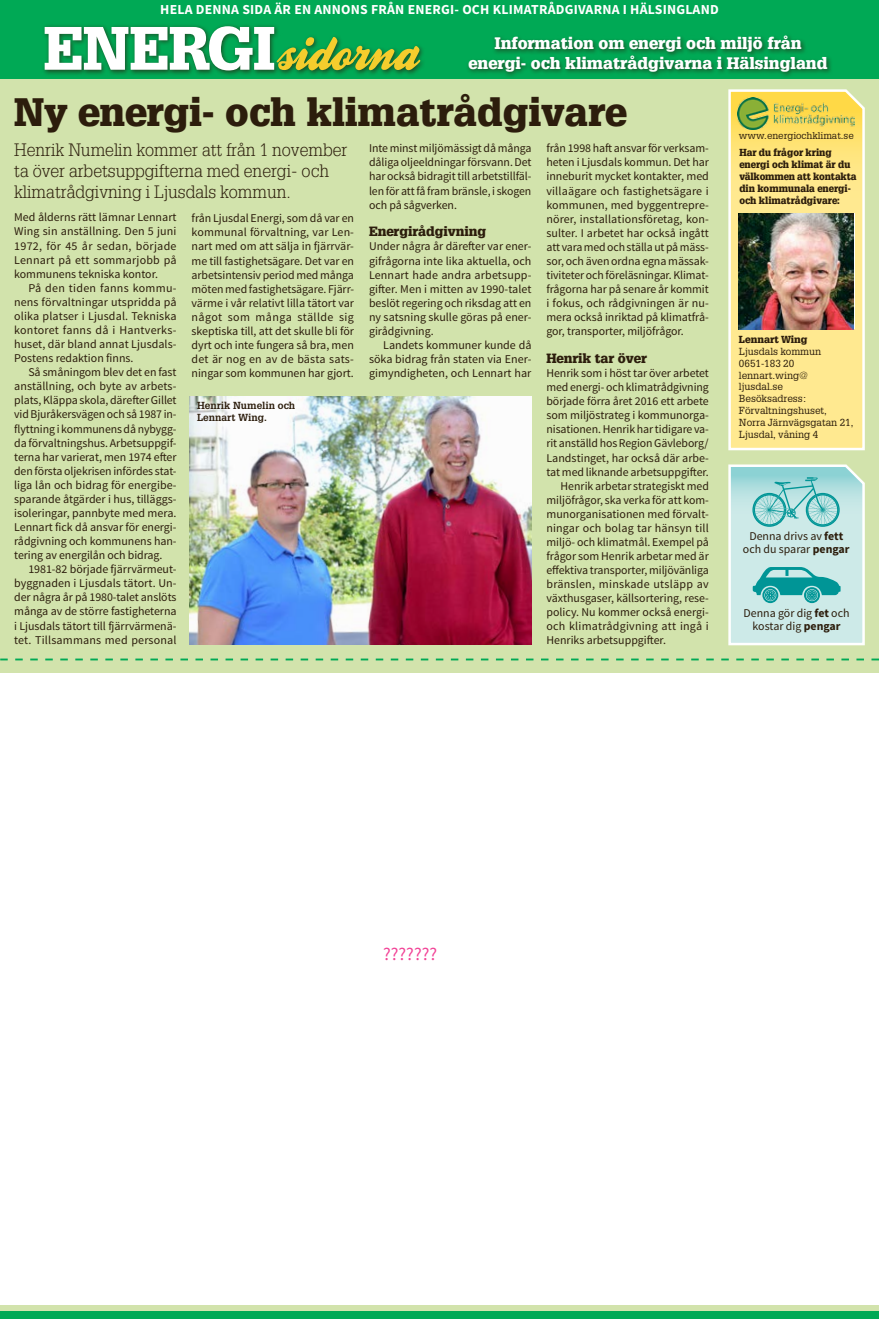
<style>
.page{position:relative;width:879px;height:1319px;background:#fff}
.page>*{position:absolute;margin:0;border:0;box-sizing:border-box;transform-origin:0 0}
.t1{font:900 38.75px "Glypha LT Std";letter-spacing:-.005em;color:#2c1d0c}
.t2{font:18.12px "Source Sans Pro";color:#f24296}
.t3{font:300 17.5px/21.2px "Glypha LT Std";color:#2c1d0c}
.t4{font:900 16.25px/19.8px "Glypha LT Std";color:#fff;text-align:center}
.t5{font:700 13.75px "Source Sans Pro";letter-spacing:.015em;color:#fff}
.t6{font:900 13.12px "Glypha LT Std";letter-spacing:-.005em;color:#2c1d0c}
.t7{font:11.88px/14px "Source Sans Pro";color:#2c1d0c;text-align:justify}
.t8{font:11.88px "Source Sans Pro";letter-spacing:.02em;color:#2c1d0c}
.t9{font:10px/11.9px "Glypha LT Std";letter-spacing:-.005em;color:#2c1d0c}
.t10{font:900 10px/11.9px "Glypha LT Std";color:#2c1d0c;scale:.94 1}
.t11{font:700 10px/12.5px "Glypha LT Std";color:#2c1d0c}
.t12{font:900 10px "Glypha LT Std";color:#2c1d0c}
.t13{font:9.75px "Glypha LT Std";color:#2c1d0c}
.s1{font-weight:700}
</style>
<div class="page">
<div style="left:0;top:0;width:879px;height:1318px;background:#d2e3ac"></div>
<svg style="left:0;top:658px;width:879px;height:2px"></svg>
<div style="left:0;top:673px;width:879px;height:631px;background:#fff"></div>
<svg style="left:728px;top:89px;width:137px;height:362px"></svg>
<img style="left:739px;top:214px;width:115px;height:115px">
<img style="left:738px;top:98px;width:116px;height:31px">
<img style="left:190px;top:396px;width:341px;height:248px">
<svg style="left:728px;top:464px;width:137px;height:182px"></svg>
<div style="left:0;top:0;width:879px;height:78px;background:#00a955"></div>
<div style="left:41px;top:23px;width:385px;height:53px;background:#2c1d0c;opacity:.65"></div>
<svg style="left:45px;top:26px;width:375px;height:44px"></svg>
<div style="left:466px;top:33px;width:367px;height:45px;background:#2c1d0c;opacity:.65"></div>
<div style="left:0;top:1311px;width:879px;height:7px;background:#00a955"></div>
<p class="t5" style="left:160px;top:0;width:560px">HELA DENNA SIDA ÄR EN ANNONS FRÅN ENERGI- OCH KLIMATRÅDGIVARNA I HÄLSINGLAND</p>
<h3 class="t4" style="left:468px;top:34px;width:361px">Information om energi och miljö från energi- och klimatrådgivarna i Hälsingland</h3>
<h1 class="t1" style="left:14px;top:89px;width:614px">Ny energi- och klimatrådgivare</h1>
<h3 class="t3" style="left:14px;top:139px;width:335px">Henrik Numelin kommer att från 1 november ta över arbetsuppgifterna med energi- och klimatrådgivning i Ljusdals kommun.</h3>
<p class="t7" style="left:14px;top:211px;width:164px">Med ålderns rätt lämnar Lennart Wing sin anställning. Den 5 juni 1972, för 45 år sedan, började Lennart på ett sommarjobb på kommunens tekniska kontor.</p>
<p class="t7" style="left:14px;top:281px;width:164px;text-indent:14px">På den tiden fanns kommu&shy;nens förvaltningar utspridda på olika platser i Ljusdal. Tekniska kontoret fanns då i Hantverks&shy;huset, där bland annat Ljusdals-Postens redaktion finns.</p>
<p class="t7" style="left:14px;top:365px;width:164px;text-indent:14px">Så småningom blev det en fast anställning, och byte av arbets&shy;plats, Kläppa skola, därefter Gillet vid Bjuråkersvägen och så 1987 in&shy;flyttning i kommunens då nybygg&shy;da förvaltningshus. Arbetsuppgif&shy;terna har varierat, men 1974 efter den första oljekrisen infördes stat&shy;liga lån och bidrag för energibe&shy;sparande åtgärder i hus, tilläggs&shy;isoleringar, pannbyte med mera.<br>Lennart fick då ansvar för energi&shy;rådgivning och kommunens han&shy;tering av energilån och bidrag.</p>
<p class="t7" style="left:14px;top:562px;width:164px;text-indent:14px">1981-82 började fjärrvärmeut&shy;byggnaden i Ljusdals tätort. Un&shy;der några år på 1980-talet anslöts många av de större fastigheterna i Ljusdals tätort till fjärrvärmenä&shy;tet. Tillsammans med personal</p>
<p class="t7" style="left:192px;top:211px;width:164px">från Ljusdal Energi, som då var en kommunal förvaltning, var Len&shy;nart med om att sälja in fjärrvär&shy;me till fastighetsägare. Det var en arbetsintensiv period med många möten med fastighetsägare. Fjärr&shy;värme i vår relativt lilla tätort var något som många ställde sig skeptiska till, att det skulle bli för dyrt och inte fungera så bra, men det är nog en av de bästa sats&shy;ningar som kommunen har gjort.</p>
<p class="t11" style="left:197px;top:399px;width:99px">Henrik Numelin och<br>Lennart Wing.</p>
<p class="t7" style="left:369px;top:141px;width:164px">Inte minst miljömässigt då många dåliga oljeeldningar försvann. Det har också bidragit till arbetstillfäl&shy;len för att få fram bränsle, i skogen och på sågverken.</p>
<p class="t6" style="left:369px;top:224px;width:119px">Energirådgivning</p>
<p class="t7" style="left:369px;top:240px;width:164px">Under några år därefter var ener&shy;gifrågorna inte lika aktuella, och Lennart hade andra arbetsupp&shy;gifter. Men i mitten av 1990-talet beslöt regering och riksdag att en ny satsning skulle göras på ener&shy;girådgivning.</p>
<p class="t7" style="left:369px;top:338px;width:164px;text-indent:14px">Landets kommuner kunde då söka bidrag från staten via Ener&shy;gimyndigheten, och Lennart har</p>
<p class="t7" style="left:546px;top:141px;width:164px">från 1998 haft ansvar för verksam&shy;heten i Ljusdals kommun. Det har inneburit mycket kontakter, med villaägare och fastighetsägare i kommunen, med byggentrepre&shy;nörer, installationsföretag, kon&shy;sulter. I arbetet har också ingått att vara med och ställa ut på mäs - sor, och även ordna egna mässak&shy;tiviteter och föreläsningar. Klimat&shy;frågorna har på senare år kommit i fokus, och rådgivningen är nu&shy;mera också inriktad på klimatfrå&shy;gor, transporter, miljöfrågor.</p>
<p class="t6" style="left:546px;top:350px;width:102px">Henrik tar över</p>
<p class="t7" style="left:546px;top:366px;width:164px">Henrik som i höst tar över arbetet</p>
<p class="t7" style="left:546px;top:380px;width:164px">med energi- och klimatrådgivning</p>
<p class="t7" style="left:546px;top:394px;width:164px">började förra året 2016 ett arbete</p>
<p class="t7" style="left:546px;top:408px;width:164px">som miljöstrateg i kommunorga-</p>
<p class="t7" style="left:546px;top:422px;width:164px">nisationen. Henrik har tidigare va-</p>
<p class="t7" style="left:546px;top:436px;width:164px">rit anställd hos Region Gävleborg/</p>
<p class="t7" style="left:546px;top:451px;width:164px">Landstinget, har också där arbe-</p>
<p class="t7" style="left:546px;top:465px;width:164px">tat med liknande arbetsuppgifter.</p>
<p class="t7" style="left:560px;top:479px;width:150px">Henrik arbetar strategiskt med</p>
<p class="t7" style="left:546px;top:493px;width:164px">miljöfrågor, ska verka för att kom-</p>
<p class="t7" style="left:546px;top:507px;width:164px">munorganisationen med förvalt-</p>
<p class="t7" style="left:546px;top:521px;width:164px">ningar och bolag tar hänsyn till</p>
<p class="t7" style="left:546px;top:535px;width:164px">miljö- och klimatmål. Exempel på</p>
<p class="t7" style="left:546px;top:549px;width:164px">frågor som Henrik arbetar med är</p>
<p class="t7" style="left:546px;top:563px;width:164px">effektiva transporter, miljövänliga</p>
<p class="t8" style="left:546px;top:577px;width:164px">bränslen, minskade utsläpp av</p>
<p class="t7" style="left:546px;top:591px;width:164px">växthusgaser, källsortering, rese-</p>
<p class="t7" style="left:546px;top:605px;width:164px">policy. Nu kommer också energi-</p>
<p class="t7" style="left:546px;top:619px;width:164px">och klimatrådgivning att ingå i</p>
<p class="t7" style="left:546px;top:633px;width:121px">Henriks arbetsuppgifter.</p>
<p class="t13" style="left:739px;top:130px;width:116px">www.energiochklimat.se</p>
<p class="t10" style="left:739px;top:146px;width:126px">Har du frågor kring energi och klimat är du välkommen att kontakta din kommunala energi&shy;och klimatrådgivare:</p>
<p class="t12" style="left:739px;top:333px;width:70px">Lennart Wing</p>
<p class="t9" style="left:739px;top:345px;width:116px">Ljusdals kommun<br>0651-183 20 lennart.wing@ ljusdal.se<br>Besöksadress:<br>Förvaltningshuset,<br>Norra Järnvägsgatan 21,<br>Ljusdal, våning 4</p>
<p class="t7" style="left:743px;top:530px;width:108px;line-height:12.9px;text-align:center">Denna drivs av <span class="s1">fett </span>och du sparar <span class="s1">pengar</span></p>
<p class="t7" style="left:743px;top:606px;width:107px;line-height:12.9px;text-align:center">Denna gör dig <span class="s1">fet</span> och kostar dig <span class="s1">pengar</span></p>
<h2 class="t2" style="left:383px;top:942px;width:55px">???????</h2>
</div>
